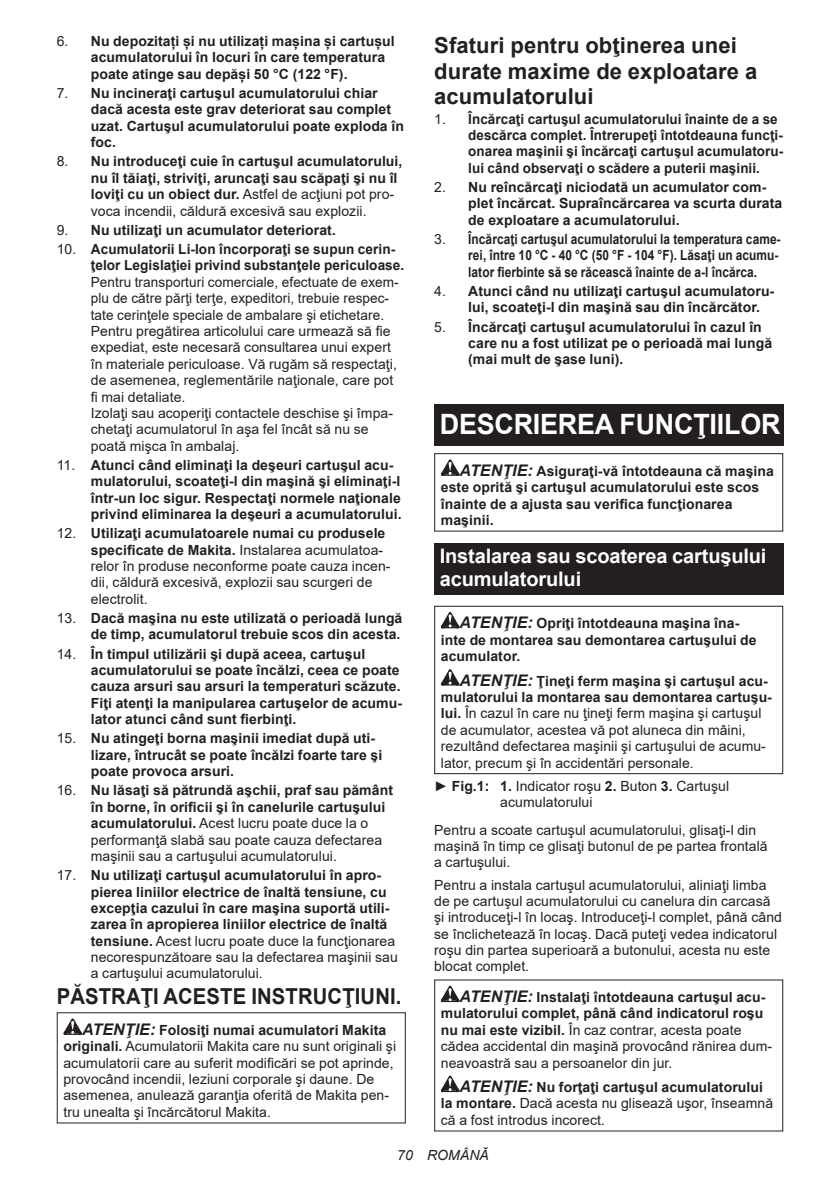
<style>
.page{position:relative;width:840px;height:1191px;background:#fff}
.page>*{position:absolute;margin:0;border:0;box-sizing:border-box;transform-origin:0 0}
.t1{font:700 28px "Arial";letter-spacing:-.01em;color:#fff;scale:.96 1}
.t2{font:700 22px/25.8px "Arial";letter-spacing:.005em;color:#231f20}
.t3{font:700 22px "Arial";letter-spacing:.005em;color:#231f20;scale:.92 1}
.t4{font:700 20px/23.4px "Arial";letter-spacing:-.01em;color:#fff}
.t5{font:14px/16.4px "Arial";letter-spacing:.005em;color:#231f20}
.t6{font:700 14px/16.4px "Arial";letter-spacing:.005em;color:#231f20}
.t7{font:700 14px/16.4px "Arial";letter-spacing:.005em;color:#231f20;scale:.96 1}
.t8{font:700 14px/16.4px "Arial";letter-spacing:.005em;color:#231f20;scale:.85 1}
.t9{font:italic 14px "Arial";letter-spacing:.005em;color:#231f20}
.s1{font-weight:400}
.s2{font-weight:700}
.s3{font-weight:700;font-style:italic;font-size:16px}
.s4{font-style:italic;font-size:16px}
</style>
<div class="page">
<svg style="left:63px;top:1018px;width:19px;height:16px"></svg>
<div style="left:434px;top:404px;width:348px;height:41px;background:#231f20"></div>
<svg style="left:440px;top:459px;width:19px;height:17px"></svg>
<div style="left:434px;top:453px;width:348px;height:78px;border:1px solid #231f20"></div>
<div style="left:434px;top:543px;width:348px;height:52px;background:#231f20"></div>
<svg style="left:440px;top:612px;width:19px;height:16px"></svg>
<svg style="left:440px;top:669px;width:19px;height:16px"></svg>
<div style="left:434px;top:606px;width:348px;height:168px;border:1px solid #231f20"></div>
<svg style="left:440px;top:985px;width:19px;height:17px"></svg>
<svg style="left:440px;top:1075px;width:19px;height:17px"></svg>
<p class="t6" style="left:91px;top:33px;width:305px;text-indent:-34px"><span class="s1">6.</span> Nu depozitați și nu utilizați mașina și cartușul acumulatorului în locuri în care temperatura poate atinge sau depăși 50 °C (122 °F).</p>
<p class="t6" style="left:91px;top:85px;width:314px;text-indent:-34px"><span class="s1">7.</span> Nu incineraţi cartuşul acumulatorului chiar dacă acesta este grav deteriorat sau complet uzat. Cartuşul acumulatorului poate exploda în foc.</p>
<p class="t6" style="left:91px;top:153px;width:313px;text-indent:-34px"><span class="s1">8.</span> Nu introduceţi cuie în cartuşul acumulatorului, nu îl tăiaţi, striviţi, aruncaţi sau scăpaţi şi nu îl loviţi cu un obiect dur. <span class="s1">Astfel de acţiuni pot pro&shy;voca incendii, căldură excesivă sau explozii.</span></p>
<p class="t6" style="left:57px;top:222px;width:280px"><span class="s1">9.</span> Nu utilizaţi un acumulator deteriorat.</p>
<p class="t6" style="left:91px;top:241px;width:315px;text-indent:-34px"><span class="s1">10.</span> Acumulatorii Li-Ion încorporaţi se supun cerin&shy;ţelor Legislaţiei privind substanţele periculoase.</p>
<p class="t5" style="left:91px;top:273px;width:309px">Pentru transporturi comerciale, efectuate de exem&shy;plu de către părţi terţe, expeditori, trebuie respec&shy;tate cerinţele speciale de ambalare şi etichetare.<br>Pentru pregătirea articolului care urmează să fie expediat, este necesară consultarea unui expert în materiale periculoase. Vă rugăm să respectaţi, de asemenea, reglementările naţionale, care pot fi mai detaliate.<br>Izolaţi sau acoperiţi contactele deschise şi împa&shy;chetaţi acumulatorul în aşa fel încât să nu se poată mişca în ambalaj.</p>
<p class="t6" style="left:91px;top:457px;width:312px;text-indent:-34px"><span class="s1">11.</span> Atunci când eliminaţi la deşeuri cartuşul acu&shy;mulatorului, scoateţi-l din maşină şi eliminaţi-l într-un loc sigur. Respectaţi normele naţionale privind eliminarea la deşeuri a acumulatorului.</p>
<p class="t5" style="left:91px;top:525px;width:301px;text-indent:-34px">12. <span class="s2">Utilizaţi acumulatoarele numai cu produsele specificate de Makita.</span> Instalarea acumulatoa&shy;relor în produse neconforme poate cauza incen&shy;dii, căldură excesivă, explozii sau scurgeri de electrolit.</p>
<p class="t6" style="left:57px;top:610px;width:347px;text-align:right"><span class="s1">13.</span> Dacă maşina nu este utilizată o perioadă lungă de timp, acumulatorul trebuie scos din acesta.</p>
<p class="t6" style="left:91px;top:645px;width:312px;text-indent:-34px"><span class="s1">14.</span> În timpul utilizării şi după aceea, cartuşul acumulatorului se poate încălzi, ceea ce poate cauza arsuri sau arsuri la temperaturi scăzute.<br>Fiţi atenţi la manipularea cartuşelor de acumu&shy;lator atunci când sunt fierbinţi.</p>
<p class="t6" style="left:91px;top:730px;width:293px;text-indent:-34px"><span class="s1">15.</span> Nu atingeţi borna maşinii imediat după uti&shy;lizare, întrucât se poate încălzi foarte tare şi poate provoca arsuri.</p>
<p class="t5" style="left:91px;top:782px;width:303px;text-indent:-34px">16. <span class="s2">Nu lăsaţi să pătrundă aşchii, praf sau pământ în borne, în orificii şi în canelurile cartuşului acumulatorului.</span> Acest lucru poate duce la o performanţă slabă sau poate cauza defectarea maşinii sau a cartuşului acumulatorului.</p>
<p class="t6" style="left:91px;top:867px;width:308px;text-indent:-34px"><span class="s1">17.</span> Nu utilizaţi cartuşul acumulatorului în apro&shy;pierea liniilor electrice de înaltă tensiune, cu excepţia cazului în care maşina suportă utili&shy;zarea în apropierea liniilor electrice de înaltă tensiune. <span class="s1">Acest lucru poate duce la funcţionarea necorespunzătoare sau la defectarea maşinii sau a cartuşului acumulatorului.</span></p>
<h2 class="t3" style="left:57px;top:981px;width:376px">PĂSTRAŢI ACESTE INSTRUCŢIUNI.</h2>
<p class="t5" style="left:63px;top:1021px;width:334px;text-indent:19px"><span class="s3">ATENŢIE:</span> <span class="s2">Folosiţi numai acumulatori Makita originali.</span> Acumulatorii Makita care nu sunt originali şi acumulatorii care au suferit modificări se pot aprinde, provocând incendii, leziuni corporale şi daune. De asemenea, anulează garanţia oferită de Makita pen&shy;tru unealta şi încărcătorul Makita.</p>
<h2 class="t2" style="left:434px;top:33px;width:324px">Sfaturi pentru obţinerea unei durate maxime de exploatare a acumulatorului</h2>
<p class="t7" style="left:468px;top:111px;width:329px;text-indent:-34px"><span class="s1">1.</span> Încărcaţi cartuşul acumulatorului înainte de a se descărca complet. Întrerupeţi întotdeauna funcţi&shy;onarea maşinii şi încărcaţi cartuşul acumulatoru&shy;lui când observaţi o scădere a puterii maşinii.</p>
<p class="t6" style="left:468px;top:179px;width:315px;text-indent:-34px"><span class="s1">2.</span> Nu reîncărcaţi niciodată un acumulator com&shy;plet încărcat. Supraîncărcarea va scurta durata de exploatare a acumulatorului.</p>
<p class="t8" style="left:468px;top:231px;width:369px;text-indent:-34px"><span class="s1">3.</span> Încărcaţi cartuşul acumulatorului la temperatura came&shy;rei, între 10 °C - 40 °C (50 °F - 104 °F). Lăsaţi un acumu&shy;lator fierbinte să se răcească înainte de a-l încărca.</p>
<p class="t6" style="left:468px;top:283px;width:307px;text-indent:-34px"><span class="s1">4.</span> Atunci când nu utilizaţi cartuşul acumulatoru&shy;lui, scoateţi-l din maşină sau din încărcător.</p>
<p class="t6" style="left:468px;top:319px;width:305px;text-indent:-34px"><span class="s1">5.</span> Încărcaţi cartuşul acumulatorului în cazul în care nu a fost utilizat pe o perioadă mai lungă (mai mult de şase luni).</p>
<h1 class="t1" style="left:439px;top:404px;width:356px">DESCRIEREA FUNCŢIILOR</h1>
<p class="t6" style="left:440px;top:463px;width:334px;text-indent:19px"><span class="s4">ATENŢIE:</span> Asiguraţi-vă întotdeauna că maşina este oprită şi cartuşul acumulatorului este scos înainte de a ajusta sau verifica funcţionarea maşinii.</p>
<h3 class="t4" style="left:439px;top:544px;width:328px">Instalarea sau scoaterea cartuşului acumulatorului</h3>
<p class="t6" style="left:440px;top:615px;width:317px;text-indent:19px"><span class="s4">ATENŢIE:</span> Opriţi întotdeauna maşina îna&shy;inte de montarea sau demontarea cartuşului de acumulator.</p>
<p class="t5" style="left:440px;top:672px;width:332px;text-indent:19px"><span class="s3">ATENŢIE:</span> <span class="s2">Ţineţi ferm maşina şi cartuşul acu&shy;mulatorului la montarea sau demontarea cartuşu&shy;lui.</span> În cazul în care nu ţineţi ferm maşina şi cartuşul de acumulator, acestea vă pot aluneca din mâini, rezultând defectarea maşinii şi cartuşului de acumu&shy;lator, precum şi în accidentări personale.</p>
<p class="t5" style="left:500px;top:777px;width:230px;text-indent:-66px">► <span class="s2">Fig.1: 1.</span> Indicator roşu <span class="s2">2.</span> Buton <span class="s2">3.</span> Cartuşul acumulatorului</p>
<p class="t5" style="left:434px;top:821px;width:335px">Pentru a scoate cartuşul acumulatorului, glisaţi-l din maşină în timp ce glisaţi butonul de pe partea frontală a cartuşului.</p>
<p class="t5" style="left:434px;top:876px;width:349px">Pentru a instala cartuşul acumulatorului, aliniaţi limba de pe cartuşul acumulatorului cu canelura din carcasă şi introduceţi-l în locaş. Introduceţi-l complet, până când se înclichetează în locaş. Dacă puteţi vedea indicatorul roşu din partea superioară a butonului, acesta nu este blocat complet.</p>
<p class="t5" style="left:440px;top:989px;width:332px;text-indent:19px"><span class="s3">ATENŢIE:</span> <span class="s2">Instalaţi întotdeauna cartuşul acu&shy;mulatorului complet, până când indicatorul roşu nu mai este vizibil.</span> În caz contrar, acesta poate cădea accidental din maşină provocând rănirea dum&shy;neavoastră sau a persoanelor din jur.</p>
<p class="t5" style="left:440px;top:1078px;width:333px;text-indent:19px"><span class="s3">ATENŢIE:</span> <span class="s2">Nu forţaţi cartuşul acumulatorului la montare.</span> Dacă acesta nu glisează uşor, înseamnă că a fost introdus incorect.</p>
<p class="t9" style="left:397px;top:1146px;width:93px">70 ROMÂNĂ</p>
</div>
